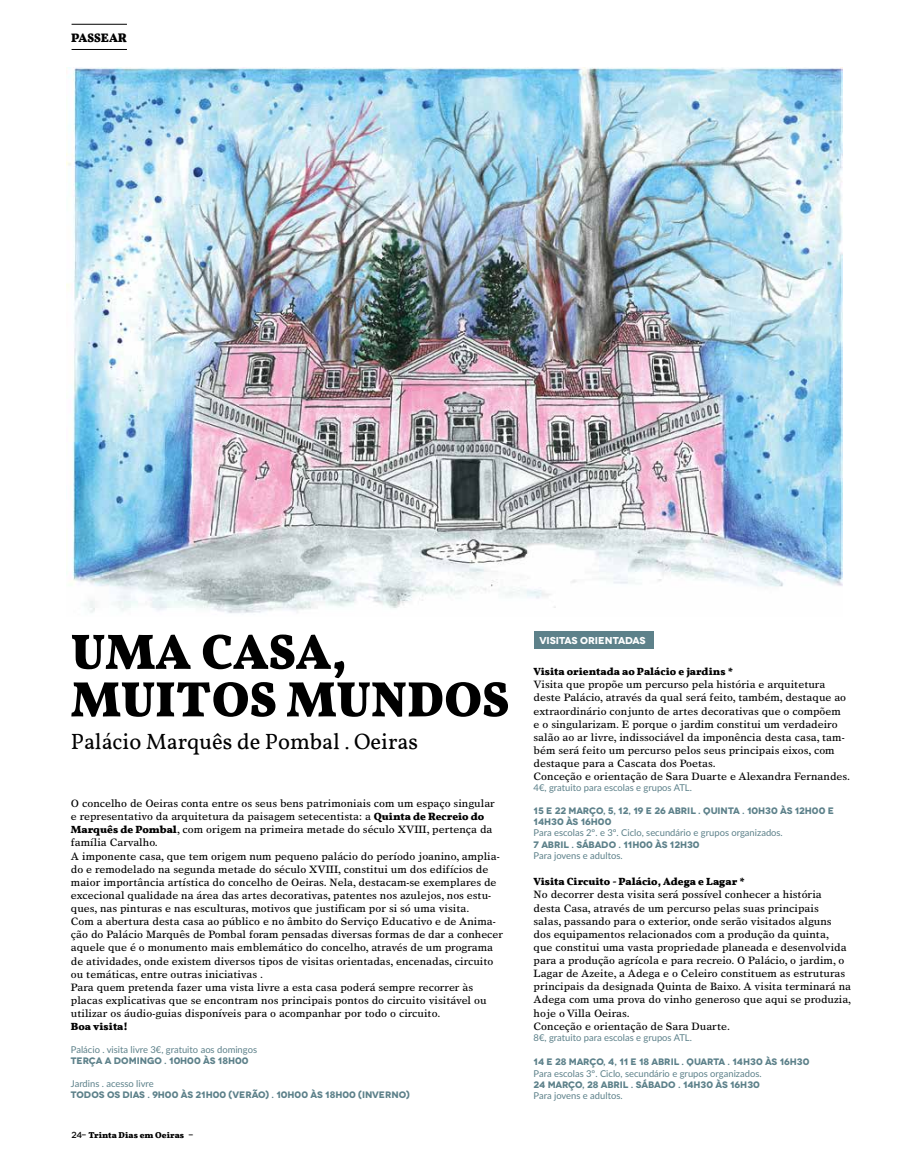
<style>
.page{position:relative;width:922px;height:1170px;background:#fff}
.page>*{position:absolute;margin:0;border:0;box-sizing:border-box;transform-origin:0 0}
.t1{font:700 50px/47.5px "Vollkorn";color:#000}
.t2{font:22.5px "Vollkorn";color:#000}
.t3{font:700 12.5px "Vollkorn";color:#000}
.t4{font:10.62px/13.1px "Times Europa LT Std";color:#000}
.t5{font:700 10.62px "Vollkorn";color:#000}
.t6{font:700 10px "Novecentowide";letter-spacing:-.01em;color:#fff}
.t7{font:9.38px "Lato";color:#5d818a}
.t8{font:700 9.38px/11.2px "Novecentowide";color:#5d818a}
.t9{font:700 8.75px "Vollkorn";color:#000}
.s1{font-family:"Vollkorn";font-weight:700}
.s2{font-family:"Novecentowide";font-weight:500}
</style>
<div class="page">
<hr style="left:72px;top:24px;width:55px;height:1px;background:#000">
<hr style="left:72px;top:49px;width:55px;height:1px;background:#000">
<img style="left:66px;top:68px;width:776px;height:545px">
<div style="left:533px;top:631px;width:120px;height:17px;background:#5d818a"></div>
<p class="t3" style="left:71px;top:30px;width:57px">PASSEAR</p>
<h1 class="t1" style="left:71px;top:628px;width:439px">UMA CASA,<br>MUITOS MUNDOS</h1>
<h2 class="t2" style="left:71px;top:727px;width:348px">Palácio Marquês de Pombal . Oeiras</h2>
<p class="t4" style="left:71px;top:796px;width:434px">O concelho de Oeiras conta entre os seus bens patrimoniais com um espaço singular e representativo da arquitetura da paisagem setecentista: a <span class="s1">Quinta de Recreio do Marquês de Pombal</span>, com origem na primeira metade do século XVIII, pertença da família Carvalho.<br>A imponente casa, que tem origem num pequeno palácio do período joanino, amplia&shy;do e remodelado na segunda metade do século XVIII, constitui um dos edifícios de maior importância artística do concelho de Oeiras. Nela, destacam-se exemplares de excecional qualidade na área das artes decorativas, patentes nos azulejos, nos estu&shy;ques, nas pinturas e nas esculturas, motivos que justificam por si só uma visita.<br>Com a abertura desta casa ao público e no âmbito do Serviço Educativo e de Anima&shy;ção do Palácio Marquês de Pombal foram pensadas diversas formas de dar a conhecer aquele que é o monumento mais emblemático do concelho, através de um programa de atividades, onde existem diversos tipos de visitas orientadas, encenadas, circuito ou temáticas, entre outras iniciativas .<br>Para quem pretenda fazer uma vista livre a esta casa poderá sempre recorrer às placas explicativas que se encontram nos principais pontos do circuito visitável ou utilizar os áudio-guias disponíveis para o acompanhar por todo o circuito.</p>
<p class="t5" style="left:71px;top:1019px;width:58px">Boa visita!</p>
<p class="t7" style="left:71px;top:1042px;width:188px">Palácio . visita livre 3€, gratuito aos domingos</p>
<p class="t8" style="left:71px;top:1055px;width:179px">TERÇA A DOMINGO . 10H00 ÀS 18H00</p>
<p class="t7" style="left:71px;top:1076px;width:84px">Jardins . acesso livre</p>
<p class="t8" style="left:71px;top:1088px;width:340px">TODOS OS DIAS . 9H00 ÀS 21H00 (VERÃO) . 10H00 ÀS 18H00 (INVERNO)</p>
<p class="t9" style="left:72px;top:1129px;width:123px"><span class="s2">24-</span> Trinta Dias em Oeiras <span class="s2">-</span></p>
<p class="t6" style="left:539px;top:634px;width:108px">VISITAS ORIENTADAS</p>
<p class="t5" style="left:533px;top:665px;width:201px">Visita orientada ao Palácio e jardins *</p>
<p class="t4" style="left:533px;top:677px;width:318px">Visita que propõe um percurso pela história e arquitetura deste Palácio, através da qual será feito, também, destaque ao extraordinário conjunto de artes decorativas que o compõem<br>e o singularizam. E porque o jardim constitui um verdadeiro salão ao ar livre, indissociável da imponência desta casa, tam&shy;bém será feito um percurso pelos seus principais eixos, com destaque para a Cascata dos Poetas.<br>Conceção e orientação de Sara Duarte e Alexandra Fernandes.</p>
<p class="t7" style="left:533px;top:781px;width:160px">4€, gratuito para escolas e grupos ATL.</p>
<p class="t8" style="left:533px;top:805px;width:302px">15 E 22 MARÇO, 5, 12, 19 E 26 ABRIL . QUINTA . 10H30 ÀS 12H00 E<br>14H30 ÀS 16H00</p>
<p class="t7" style="left:533px;top:826px;width:251px">Para escolas 2º. e 3º. Ciclo, secundário e grupos organizados.</p>
<p class="t8" style="left:533px;top:838px;width:167px">7 ABRIL . SÁBADO . 11H00 ÀS 12H30</p>
<p class="t7" style="left:533px;top:848px;width:90px">Para jovens e adultos.</p>
<p class="t5" style="left:533px;top:875px;width:213px">Visita Circuito - Palácio, Adega e Lagar *</p>
<p class="t4" style="left:533px;top:887px;width:319px">No decorrer desta visita será possível conhecer a história desta Casa, através de um percurso pelas suas principais<br>salas, passando para o exterior, onde serão visitados alguns dos equipamentos relacionados com a produção da quinta,<br>que constitui uma vasta propriedade planeada e desenvolvida para a produção agrícola e para recreio. O Palácio, o jardim, o Lagar de Azeite, a Adega e o Celeiro constituem as estruturas principais da designada Quinta de Baixo. A visita terminará na Adega com uma prova do vinho generoso que aqui se produzia, hoje o Villa Oeiras.<br>Conceção e orientação de Sara Duarte.</p>
<p class="t7" style="left:533px;top:1030px;width:160px">8€, gratuito para escolas e grupos ATL.</p>
<p class="t8" style="left:533px;top:1056px;width:277px">14 E 28 MARÇO, 4, 11 E 18 ABRIL . QUARTA . 14H30 ÀS 16H30</p>
<p class="t7" style="left:533px;top:1066px;width:229px">Para escolas 3º. Ciclo, secundário e grupos organizados.</p>
<p class="t8" style="left:533px;top:1078px;width:228px">24 MARÇO, 28 ABRIL . SÁBADO . 14H30 ÀS 16H30</p>
<p class="t7" style="left:533px;top:1088px;width:90px">Para jovens e adultos.</p>
</div>
